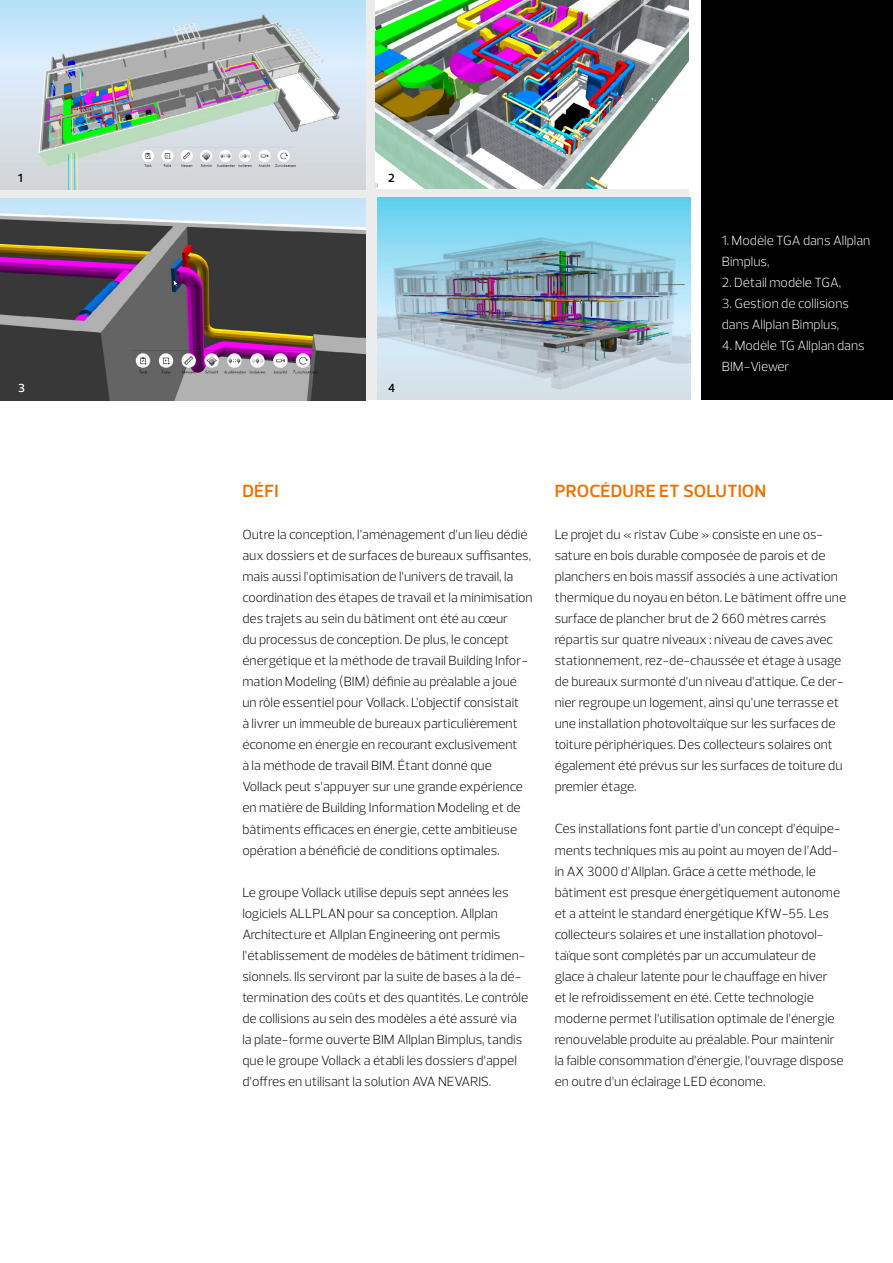
<style>
.page{position:relative;width:893px;height:1263px;background:#fff}
.page>*{position:absolute;margin:0;border:0;box-sizing:border-box;transform-origin:0 0}
.t1{font:600 18px "Prelo";letter-spacing:.015em;color:#ee7100}
.t2{font:300 13.5px/21px "Prelo";color:#000}
.t3{font:300 13.5px/21px "Prelo";color:#fff}
.t4{font:600 12px "Prelo";color:#000}
.t5{font:600 12px "Prelo";color:#fff}
</style>
<div class="page">
<div style="left:702px;top:0;width:191px;height:400px;background:#000"></div>
<div style="left:0;top:0;width:689px;height:400px;background:#ececed"></div>
<img style="left:376px;top:0;width:313px;height:189px">
<img style="left:377px;top:198px;width:313px;height:202px">
<img style="left:0;top:0;width:366px;height:189px">
<img style="left:0;top:198px;width:366px;height:202px">
<p class="t4" style="left:18px;top:171px;width:6px">1</p>
<p class="t4" style="left:388px;top:171px;width:8px">2</p>
<p class="t5" style="left:18px;top:381px;width:8px">3</p>
<p class="t4" style="left:388px;top:381px;width:9px">4</p>
<p class="t3" style="left:722px;top:230px;width:150px">1. Modèle TGA dans Allplan<br>Bimplus,</p>
<p class="t3" style="left:722px;top:272px;width:121px">2. Détail modèle TGA,</p>
<p class="t3" style="left:722px;top:293px;width:129px">3. Gestion de collisions dans Allplan Bimplus,</p>
<p class="t3" style="left:722px;top:335px;width:144px">4. Modèle TG Allplan dans<br>BIM-Viewer</p>
<h1 class="t1" style="left:242px;top:480px;width:36px">DÉFI</h1>
<p class="t2" style="left:242px;top:524px;width:292px">Outre la conception, l’aménagement d’un lieu dédié aux dossiers et de surfaces de bureaux suffisantes, mais aussi l’optimisation de l’univers de travail, la coordination des étapes de travail et la minimisation des trajets au sein du bâtiment ont été au cœur<br>du processus de conception. De plus, le concept énergétique et la méthode de travail Building Infor&shy;mation Modeling (BIM) définie au préalable a joué un rôle essentiel pour Vollack. L’objectif consistait<br>à livrer un immeuble de bureaux particulièrement économe en énergie en recourant exclusivement<br>à la méthode de travail BIM. Étant donné que Vollack peut s’appuyer sur une grande expérience en matière de Building Information Modeling et de bâtiments efficaces en énergie, cette ambitieuse opération a bénéficié de conditions optimales.</p>
<p class="t2" style="left:242px;top:881px;width:287px">Le groupe Vollack utilise depuis sept années les logiciels ALLPLAN pour sa conception. Allplan Architecture et Allplan Engineering ont permis l’établissement de modèles de bâtiment tridimen&shy;sionnels. Ils serviront par la suite de bases à la dé&shy;termination des coûts et des quantités. Le contrôle de collisions au sein des modèles a été assuré via la plate-forme ouverte BIM Allplan Bimplus, tandis que le groupe Vollack a établi les dossiers d’appel d’offres en utilisant la solution AVA</p>
<p class="t2" style="left:438px;top:1071px;width:8px">NEVARIS</p>
<p class="t2" style="left:489px;top:1071px;width:4px">.</p>
<h1 class="t1" style="left:555px;top:480px;width:213px">PROCÉDURE ET SOLUTION</h1>
<p class="t2" style="left:555px;top:524px;width:293px">Le projet du « ristav Cube » consiste en une os&shy;sature en bois durable composée de parois et de planchers en bois massif associés à une activation thermique du noyau en béton. Le bâtiment offre une surface de plancher brut de 2 660 mètres carrés répartis sur quatre niveaux : niveau de caves avec stationnement, rez-de-chaussée et étage à usage de bureaux surmonté d’un niveau d’attique. Ce der&shy;nier regroupe un logement, ainsi qu’une terrasse et une installation photovoltaïque sur les surfaces de toiture périphériques. Des collecteurs solaires ont également été prévus sur les surfaces de toiture du premier étage.</p>
<p class="t2" style="left:555px;top:818px;width:291px">Ces installations font partie d’un concept d’équipe&shy;ments techniques mis au point au moyen de l’Add&shy;in AX 3000 d’Allplan. Grâce à cette méthode, le bâtiment est presque énergétiquement autonome et a atteint le standard énergétique KfW-55. Les collecteurs solaires et une installation photovol&shy;taïque sont complétés par un accumulateur de glace à chaleur latente pour le chauffage en hiver<br>et le refroidissement en été. Cette technologie moderne permet l’utilisation optimale de l’énergie renouvelable produite au préalable. Pour maintenir la faible consommation d’énergie, l’ouvrage dispose en outre d’un éclairage LED économe.</p>
</div>
